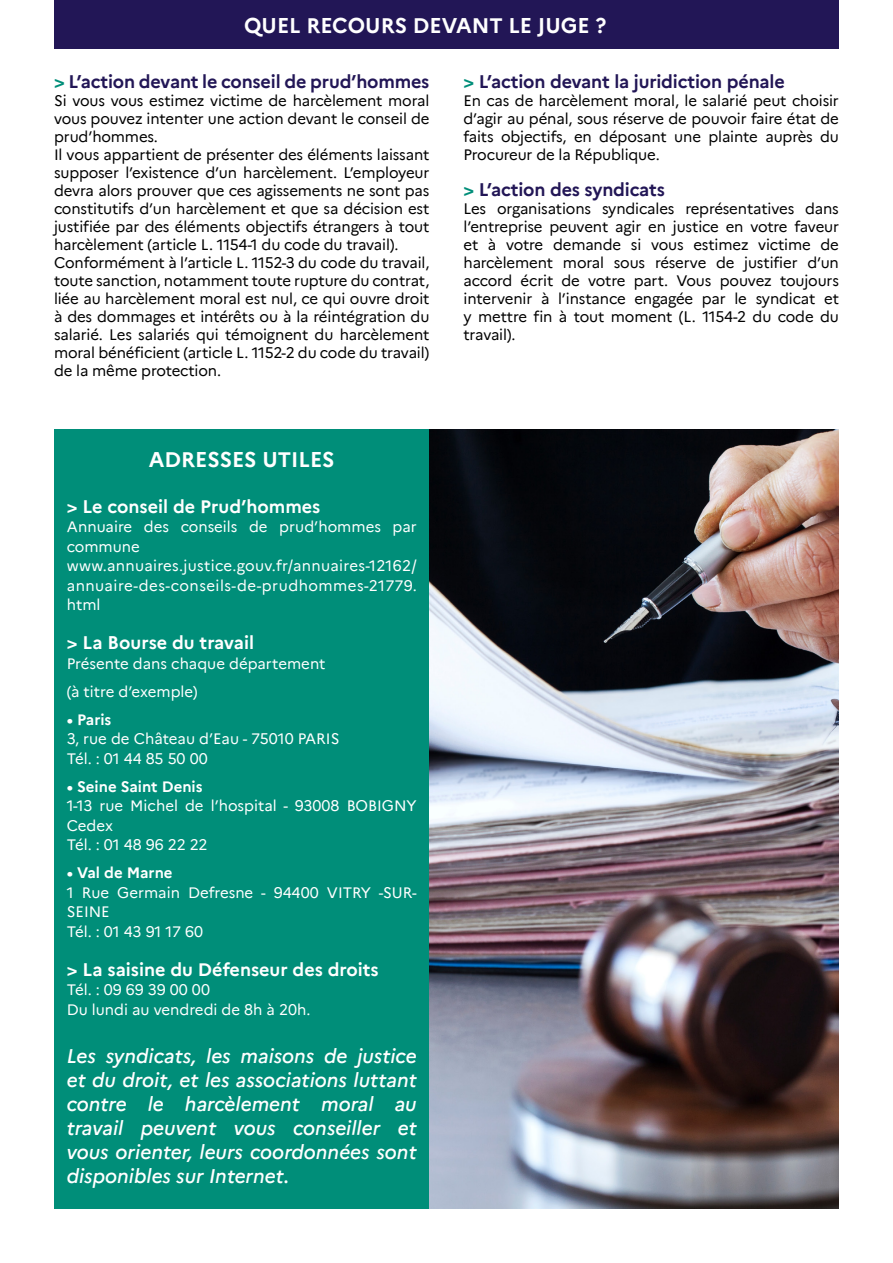
<style>
.page{position:relative;width:893px;height:1263px;background:#fff}
.page>*{position:absolute;margin:0;border:0;box-sizing:border-box;transform-origin:0 0}
.t1{font:700 21px "Marianne";color:#fff}
.t2{font:italic 500 19.5px/24px "Marianne";color:#fff;text-align:justify}
.t3{font:700 18px "Marianne";letter-spacing:-.01em;color:#221656}
.t4{font:700 18px "Marianne";color:#fff}
.t5{font:15px/18px "Marianne";letter-spacing:-.01em;color:#000;text-align:justify}
.t6{font:15px/19.5px "Marianne";color:#fff}
.t7{font:700 15px "Marianne";color:#fff}
.s1{color:#008e79}
</style>
<div class="page">
<div style="left:54px;top:1px;width:785px;height:48px;background:#221656"></div>
<div style="left:54px;top:429px;width:375px;height:780px;background:#008e79"></div>
<img style="left:429px;top:429px;width:410px;height:780px">
<h1 class="t1" style="left:244px;top:9px;width:364px">QUEL RECOURS DEVANT LE JUGE ?</h1>
<p class="t3" style="left:54px;top:68px;width:377px"><span class="s1">&gt;</span> L’action devant le conseil de prud’hommes</p>
<p class="t5" style="left:54px;top:90px;width:377px;text-align:left">Si vous vous estimez victime de harcèlement moral vous pouvez intenter une action devant le conseil de prud’hommes.<br>Il vous appartient de présenter des éléments laissant supposer l’existence d’un harcèlement. L’employeur devra alors prouver que ces agissements ne sont pas constitutifs d’un harcèlement et que sa décision est justifiée par des éléments objectifs étrangers à tout harcèlement (article L. 1154-1 du code du travail).<br>Conformément à l’article L. 1152-3 du code du travail, toute sanction, notamment toute rupture du contrat, liée au harcèlement moral est nul, ce qui ouvre droit à des dommages et intérêts ou à la réintégration du salarié. Les salariés qui témoignent du harcèlement moral bénéficient (article L. 1152-2 du code du travail) de la même protection.</p>
<p class="t3" style="left:463px;top:68px;width:323px"><span class="s1">&gt;</span> L’action devant la juridiction pénale</p>
<p class="t5" style="left:463px;top:90px;width:377px">En cas de harcèlement moral, le salarié peut choisir d’agir au pénal, sous réserve de pouvoir faire état de faits objectifs, en déposant une plainte auprès du Procureur de la République.</p>
<p class="t3" style="left:463px;top:176px;width:203px"><span class="s1">&gt;</span> L’action des syndicats</p>
<p class="t5" style="left:463px;top:198px;width:377px">Les organisations syndicales représentatives dans l’entreprise peuvent agir en justice en votre faveur et à votre demande si vous estimez victime de harcèlement moral sous réserve de justifier d’un accord écrit de votre part. Vous pouvez toujours intervenir à l’instance engagée par le syndicat et y mettre fin à tout moment (L. 1154-2 du code du travail).</p>
<h1 class="t1" style="left:149px;top:443px;width:187px">ADRESSES UTILES</h1>
<p class="t4" style="left:67px;top:492px;width:255px">&gt; Le conseil de Prud’hommes</p>
<p class="t6" style="left:67px;top:516px;width:351px">Annuaire des conseils de prud’hommes par commune www.annuaires.justice.gouv.fr/annuaires-12162/ annuaire-des-conseils-de-prudhommes-21779. html</p>
<p class="t4" style="left:67px;top:629px;width:189px">&gt; La Bourse du travail</p>
<p class="t6" style="left:67px;top:648px;width:260px;line-height:28px">Présente dans chaque département (à titre d’exemple)</p>
<p class="t7" style="left:67px;top:708px;width:46px">• Paris</p>
<p class="t6" style="left:67px;top:728px;width:274px">3, rue de Château d’Eau - 75010 PARIS<br>Tél. : 01 44 85 50 00</p>
<p class="t7" style="left:67px;top:775px;width:137px">• Seine Saint Denis</p>
<p class="t6" style="left:67px;top:795px;width:351px">1-13 rue Michel de l’hospital - 93008 BOBIGNY<br>Cedex<br>Tél. : 01 48 96 22 22</p>
<p class="t7" style="left:67px;top:861px;width:107px">• Val de Marne</p>
<p class="t6" style="left:67px;top:881px;width:351px">1 Rue Germain Defresne - 94400 VITRY -SUR-<br>SEINE<br>Tél. : 01 43 91 17 60</p>
<p class="t4" style="left:67px;top:955px;width:314px">&gt; La saisine du Défenseur des droits</p>
<p class="t6" style="left:67px;top:979px;width:245px">Tél. : 09 69 39 00 00<br>Du lundi au vendredi de 8h à 20h.</p>
<h2 class="t2" style="left:67px;top:1042px;width:351px">Les syndicats, les maisons de justice et du droit, et les associations luttant contre le harcèlement moral au travail peuvent vous conseiller et vous orienter, leurs coordonnées sont disponibles sur Internet.</h2>
</div>
